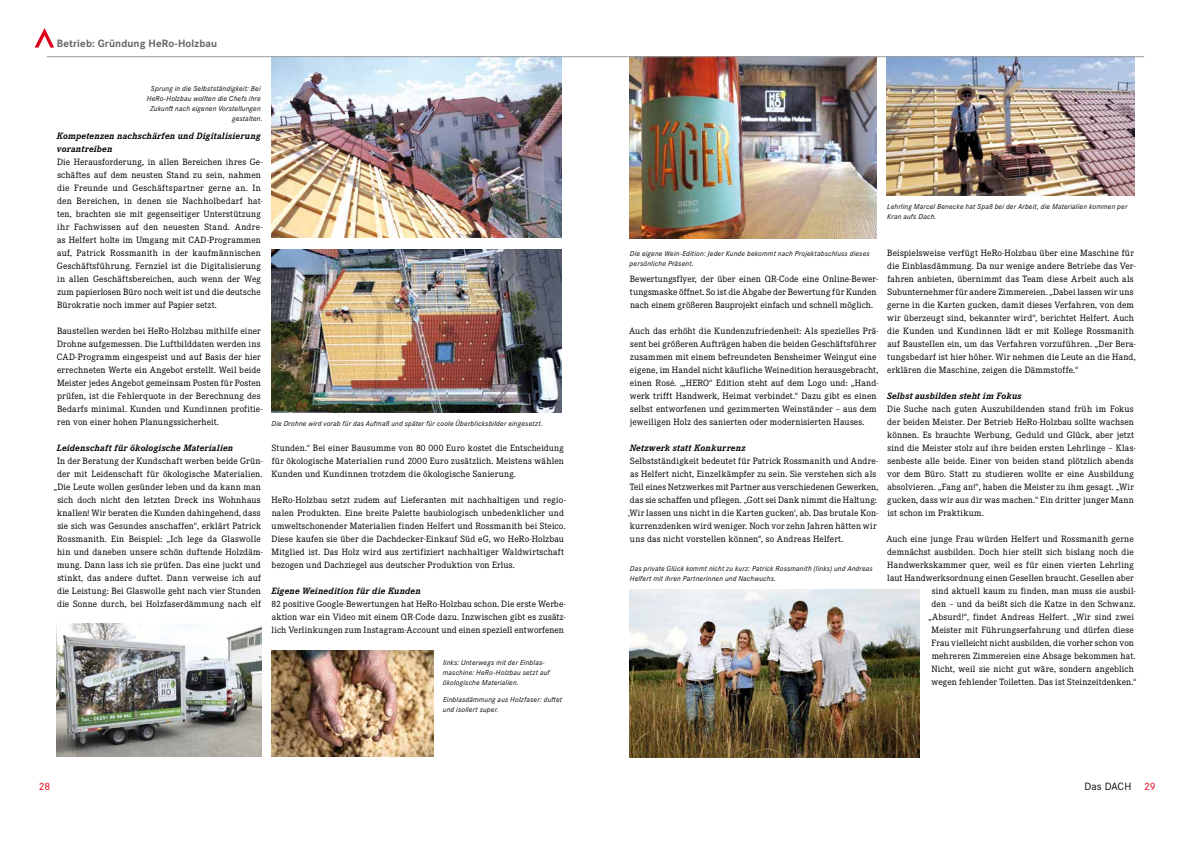
<style>
.page{position:relative;width:1191px;height:842px;background:#fff}
.page>*{position:absolute;margin:0;border:0;box-sizing:border-box;transform-origin:0 0}
.t1{font:700 11px "Corporate S Pro";letter-spacing:.005em;color:#646567}
.t2{font:11px "Corporate S Pro";color:#000}
.t3{font:11px "Corporate S Pro";color:#e2001a}
.t4{font:9.5px/13px "Corporate E Pro";letter-spacing:.015em;color:#000}
.t5{font:italic 700 9.5px/13px "Corporate E Pro";letter-spacing:.015em;color:#000}
.t6{font:italic 7.5px/10px "Corporate S Pro";letter-spacing:.025em;color:#000}
.s1{color:#e2001a}
</style>
<div class="page">
<img style="left:271px;top:650px;width:162px;height:107px">
<img style="left:57px;top:624px;width:204px;height:133px">
<img style="left:271px;top:57px;width:290px;height:181px">
<img style="left:629px;top:57px;width:248px;height:181px">
<img style="left:629px;top:590px;width:290px;height:167px">
<img style="left:271px;top:249px;width:290px;height:163px">
<img style="left:887px;top:57px;width:247px;height:139px">
<hr style="left:47px;top:56px;width:1097px;height:1px;background:#9c9e9f">
<svg style="left:35px;top:28px;width:19px;height:20px"></svg>
<p class="t1" style="left:57px;top:35px;width:162px">Betrieb: Gründung HeRo-Holzbau</p>
<p class="t6" style="left:147px;top:83px;width:117px;text-align:right">Sprung in die Selbstständigkeit: Bei<br>HeRo-Holzbau wollten die Chefs ihre<br>Zukunft nach eigenen Vorstellungen gestalten.</p>
<p class="t5" style="left:57px;top:129px;width:205px">Kompetenzen nachschärfen und Digitalisierung vorantreiben</p>
<p class="t4" style="left:57px;top:155px;width:207px">Die Herausforderung, in allen Bereichen ihres Ge&shy;schäftes auf dem neusten Stand zu sein, nahmen die Freunde und Geschäftspartner gerne an. In den Bereichen, in denen sie Nachholbedarf hat&shy;ten, brachten sie mit gegenseitiger Unterstützung ihr Fachwissen auf den neuesten Stand. Andre&shy;as Helfert holte im Umgang mit CAD-Programmen auf, Patrick Rossmanith in der kaufmännischen Geschäftsführung. Fernziel ist die Digitalisierung in allen Geschäftsbereichen, auch wenn der Weg zum papierlosen Büro noch weit ist und die deutsche Bürokratie noch immer auf Papier setzt.</p>
<p class="t4" style="left:57px;top:324px;width:207px">Baustellen werden bei HeRo-Holzbau mithilfe einer Drohne aufgemessen. Die Luftbilddaten werden ins CAD-Programm eingespeist und auf Basis der hier errechneten Werte ein Angebot erstellt. Weil beide Meister jedes Angebot gemeinsam Posten für Posten prüfen, ist die Fehlerquote in der Berechnung des Bedarfs minimal. Kunden und Kundinnen profitie&shy;ren von einer hohen Planungssicherheit.</p>
<p class="t5" style="left:57px;top:441px;width:178px">Leidenschaft für ökologische Materialien</p>
<p class="t4" style="left:54px;top:454px;width:210px;text-align:center">In der Beratung der Kundschaft werben beide Grün&shy;der mit Leidenschaft für ökologische Materialien. „Die Leute wollen gesünder leben und da kann man sich doch nicht den letzten Dreck ins Wohnhaus knallen! Wir beraten die Kunden dahingehend, dass sie sich was Gesundes anschaffen“, erklärt Patrick Rossmanith. Ein Beispiel: „Ich lege da Glaswolle hin und daneben unsere schön duftende Holzdäm&shy;mung. Dann lass ich sie prüfen. Das eine juckt und stinkt, das andere duftet. Dann verweise ich auf die Leistung: Bei Glaswolle geht nach vier Stunden die Sonne durch, bei Holzfaserdämmung nach elf</p>
<p class="t6" style="left:271px;top:418px;width:273px">Die Drohne wird vorab für das Aufmaß und später für coole Überblicksbilder eingesetzt.</p>
<p class="t4" style="left:271px;top:441px;width:294px;text-align:justify">Stunden.“ Bei einer Bausumme von 80 000 Euro kostet die Entscheidung für ökologische Materialien rund 2000 Euro zusätzlich. Meistens wählen Kunden und Kundinnen trotzdem die ökologische Sanierung.</p>
<p class="t4" style="left:271px;top:493px;width:296px">HeRo-Holzbau setzt zudem auf Lieferanten mit nachhaltigen und regio&shy;nalen Produkten. Eine breite Palette baubiologisch unbedenklicher und umweltschonender Materialien finden Helfert und Rossmanith bei Steico.<br>Diese kaufen sie über die Dachdecker-Einkauf Süd eG, wo HeRo-Holzbau Mitglied ist. Das Holz wird aus zertifiziert nachhaltiger Waldwirtschaft bezogen und Dachziegel aus deutscher Produktion von Erlus.</p>
<p class="t5" style="left:271px;top:584px;width:151px">Eigene Weinedition für die Kunden</p>
<p class="t4" style="left:271px;top:597px;width:296px;text-align:justify">82 positive Google-Bewertungen hat HeRo-Holzbau schon. Die erste Werbe&shy;aktion war ein Video mit einem QR-Code dazu. Inzwischen gibt es zusätz&shy;lich Verlinkungen zum Instagram-Account und einen speziell entworfenen</p>
<p class="t6" style="left:443px;top:657px;width:108px">links: Unterwegs mit der Einblas&shy;maschine: HeRo-Holzbau setzt auf ökologische Materialien.</p>
<p class="t6" style="left:443px;top:693px;width:121px">Einblasdämmung aus Holzfaser: duftet und isoliert super.</p>
<p class="t6" style="left:887px;top:201px;width:242px">Lehrling Marcel Benecke hat Spaß bei der Arbeit, die Materialien kommen per<br>Kran aufs Dach.</p>
<p class="t6" style="left:629px;top:248px;width:242px">Die eigene Wein-Edition: Jeder Kunde bekommt nach Projektabschluss dieses persönliche Präsent.</p>
<p class="t4" style="left:630px;top:272px;width:250px">Bewertungsflyer, der über einen QR-Code eine Online-Bewer&shy;tungsmaske öffnet. So ist die Abgabe der Bewertung für Kunden nach einem größeren Bauprojekt einfach und schnell möglich.</p>
<p class="t4" style="left:629px;top:324px;width:251px">Auch das erhöht die Kundenzufriedenheit: Als spezielles Prä&shy;sent bei größeren Aufträgen haben die beiden Geschäftsführer zusammen mit einem befreundeten Bensheimer Weingut eine eigene, im Handel nicht käufliche Weinedition herausgebracht, einen Rosé. ‚„HERO“ Edition steht auf dem Logo und: „Hand&shy;werk trifft Handwerk, Heimat verbindet.“ Dazu gibt es einen selbst entworfenen und gezimmerten Weinständer – aus dem jeweiligen Holz des sanierten oder modernisierten Hauses.</p>
<p class="t5" style="left:629px;top:441px;width:117px">Netzwerk statt Konkurrenz</p>
<p class="t4" style="left:628px;top:454px;width:252px">Selbstständigkeit bedeutet für Patrick Rossmanith und Andre&shy;as Helfert nicht, Einzelkämpfer zu sein. Sie verstehen sich als Teil eines Netzwerkes mit Partner aus verschiedenen Gewerken, das sie schaffen und pflegen. „Gott sei Dank nimmt die Haltung: ‚Wir lassen uns nicht in die Karten gucken‘, ab. Das brutale Kon&shy;kurrenzdenken wird weniger. Noch vor zehn Jahren hätten wir uns das nicht vorstellen können“, so Andreas Helfert.</p>
<p class="t6" style="left:630px;top:563px;width:244px">Das private Glück kommt nicht zu kurz: Patrick Rossmanith (links) und Andreas<br>Helfert mit ihren Partnerinnen und Nachwuchs.</p>
<p class="t4" style="left:887px;top:246px;width:250px">Beispielsweise verfügt HeRo-Holzbau über eine Maschine für die Einblasdämmung. Da nur wenige andere Betriebe das Ver&shy;fahren anbieten, übernimmt das Team diese Arbeit auch als Subunternehmer für andere Zimmereien. „Dabei lassen wir uns gerne in die Karten gucken, damit dieses Verfahren, von dem wir überzeugt sind, bekannter wird“, berichtet Helfert. Auch die Kunden und Kundinnen lädt er mit Kollege Rossmanith auf Baustellen ein, um das Verfahren vorzuführen. „Der Bera&shy;tungsbedarf ist hier höher. Wir nehmen die Leute an die Hand, erklären die Maschine, zeigen die Dämmstoffe.“</p>
<p class="t5" style="left:887px;top:389px;width:136px">Selbst ausbilden steht im Fokus</p>
<p class="t4" style="left:887px;top:402px;width:250px">Die Suche nach guten Auszubildenden stand früh im Fokus der beiden Meister. Der Betrieb HeRo-Holzbau sollte wachsen können. Es brauchte Werbung, Geduld und Glück, aber jetzt sind die Meister stolz auf ihre beiden ersten Lehrlinge – Klas&shy;senbeste alle beide. Einer von beiden stand plötzlich abends vor dem Büro. Statt zu studieren wollte er eine Ausbildung absolvieren. „Fang an!“, haben die Meister zu ihm gesagt. „Wir gucken, dass wir aus dir was machen.“ Ein dritter junger Mann ist schon im Praktikum.</p>
<p class="t4" style="left:886px;top:532px;width:251px;text-align:right">Auch eine junge Frau würden Helfert und Rossmanith gerne demnächst ausbilden. Doch hier stellt sich bislang noch die Handwerkskammer quer, weil es für einen vierten Lehrling laut Handwerksordnung einen Gesellen braucht. Gesellen aber sind aktuell kaum zu finden, man muss sie ausbil-<br>den – und da beißt sich die Katze in den Schwanz.<br>„Absurd!“, findet Andreas Helfert. „Wir sind zwei<br>Meister mit Führungserfahrung und dürfen diese<br>Frau vielleicht nicht ausbilden, die vorher schon von<br>mehreren Zimmereien eine Absage bekommen hat.<br>Nicht, weil sie nicht gut wäre, sondern angeblich<br>wegen fehlender Toiletten. Das ist Steinzeitdenken.“</p>
<p class="t3" style="left:39px;top:778px;width:13px">28</p>
<p class="t2" style="left:1084px;top:778px;width:73px">Das DACH <span class="s1">29</span></p>
</div>
